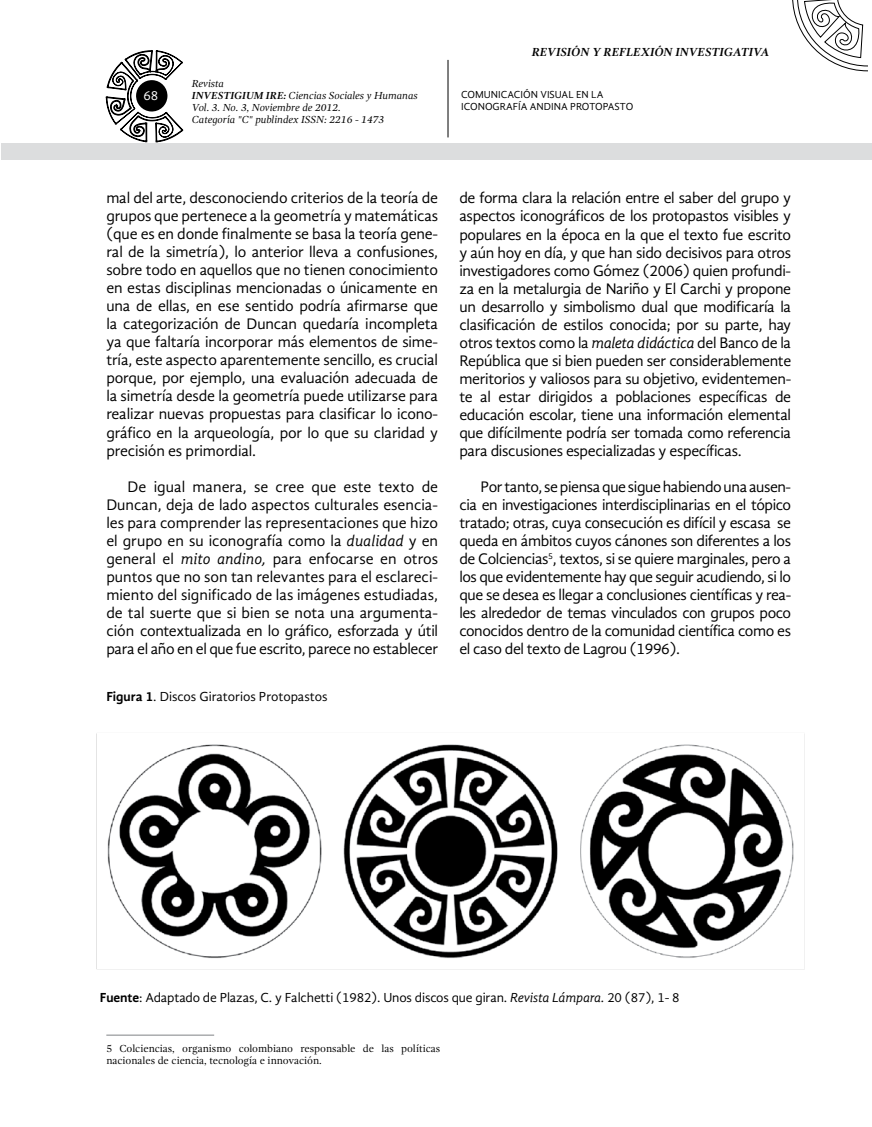
<style>
.page{position:relative;width:872px;height:1127px;background:#fff}
.page>*{position:absolute;margin:0;border:0;box-sizing:border-box;transform-origin:0 0}
.t1{font:15.75px/18px "Gandhi Sans";letter-spacing:-.02em;color:#000;text-align:justify}
.t2{font:13.5px "Gandhi Sans";letter-spacing:-.01em;color:#000}
.t3{font:13.5px "Gandhi Sans";color:#fff}
.t4{font:italic 700 12px "Gandhi Serif";color:#000}
.t5{font:italic 10.5px/12px "Gandhi Serif";color:#000}
.t6{font:10.5px/12px "Gandhi Serif";color:#000}
.t7{font:10.5px/12px "Gandhi Sans";color:#000}
.s1{font-weight:700}
.s2{font-style:italic}
</style>
<div class="page">
<svg style="left:106px;top:50px;width:77px;height:92px"></svg>
<hr style="left:447px;top:60px;width:1px;height:77px;background:#000">
<div style="left:1px;top:144px;width:871px;height:16px;background:#dcddde"></div>
<svg style="left:792px;top:0;width:75px;height:72px"></svg>
<img style="left:96px;top:733px;width:709px;height:237px">
<hr style="left:106px;top:1035px;width:108px;height:1px;background:#808285">
<p class="t3" style="left:143px;top:88px;width:16px">68</p>
<p class="t5" style="left:192px;top:77px;width:227px">Revista<br><span class="s1">INVESTIGIUM IRE:</span> Ciencias Sociales y Humanas<br>Vol. 3. No. 3, Noviembre de 2012.<br>Categoría "C" publindex ISSN: 2216 - 1473</p>
<p class="t4" style="left:531px;top:45px;width:239px">REVISIÓN Y REFLEXIÓN INVESTIGATIVA</p>
<p class="t7" style="left:461px;top:89px;width:173px">COMUNICACIÓN VISUAL EN LA<br>ICONOGRAFÍA ANDINA PROTOPASTO</p>
<p class="t1" style="left:106px;top:189px;width:333px">mal del arte, desconociendo criterios de la teoría de grupos que pertenece a la geometría y matemáticas (que es en donde finalmente se basa la teoría gene&shy;ral de la simetría), lo anterior lleva a confusiones, sobre todo en aquellos que no tienen conocimiento en estas disciplinas mencionadas o únicamente en una de ellas, en ese sentido podría afirmarse que la categorización de Duncan quedaría incompleta ya que faltaría incorporar más elementos de sime&shy;tría, este aspecto aparentemente sencillo, es crucial porque, por ejemplo, una evaluación adecuada de la simetría desde la geometría puede utilizarse para realizar nuevas propuestas para clasificar lo icono&shy;gráfico en la arqueología, por lo que su claridad y precisión es primordial.</p>
<p class="t1" style="left:106px;top:477px;width:333px;text-indent:21px">De igual manera, se cree que este texto de Duncan, deja de lado aspectos culturales esencia&shy;les para comprender las representaciones que hizo el grupo en su iconografía como la <span class="s2">dualidad</span> y en general el <span class="s2">mito andino,</span> para enfocarse en otros puntos que no son tan relevantes para el esclareci&shy;miento del significado de las imágenes estudiadas, de tal suerte que si bien se nota una argumenta&shy;ción contextualizada en lo gráfico, esforzada y útil para el año en el que fue escrito, parece no establecer</p>
<p class="t2" style="left:106px;top:689px;width:223px"><span class="s1">Figura 1</span>. Discos Giratorios Protopastos</p>
<p class="t1" style="left:459px;top:189px;width:333px">de forma clara la relación entre el saber del grupo y aspectos iconográficos de los protopastos visibles y populares en la época en la que el texto fue escrito y aún hoy en día, y que han sido decisivos para otros investigadores como Gómez (2006) quien profundi&shy;za en la metalurgia de Nariño y El Carchi y propone un desarrollo y simbolismo dual que modificaría la clasificación de estilos conocida; por su parte, hay otros textos como la <span class="s2">maleta didáctica</span> del Banco de la República que si bien pueden ser considerablemente meritorios y valiosos para su objetivo, evidentemen&shy;te al estar dirigidos a poblaciones específicas de educación escolar, tiene una información elemental que difícilmente podría ser tomada como referencia para discusiones especializadas y específicas.</p>
<p class="t1" style="left:459px;top:477px;width:333px;text-indent:21px">Por tanto, se piensa que sigue habiendo una ausen&shy;cia en investigaciones interdisciplinarias en el tópico tratado; otras, cuya consecución es difícil y escasa se queda en ámbitos cuyos cánones son diferentes a los de Colciencias<sup>5</sup>, textos, si se quiere marginales, pero a los que evidentemente hay que seguir acudiendo, si lo que se desea es llegar a conclusiones científicas y rea&shy;les alrededor de temas vinculados con grupos poco conocidos dentro de la comunidad científica como es el caso del texto de Lagrou (1996).</p>
<p class="t2" style="left:100px;top:989px;width:581px"><span class="s1">Fuente</span>: Adaptado de Plazas, C. y Falchetti (1982). Unos discos que giran. <span class="s2">Revista Lámpara.</span> 20 (87), 1- 8</p>
<p class="t6" style="left:106px;top:1042px;width:335px">5 Colciencias, organismo colombiano responsable de las políticas nacionales de ciencia, tecnología e innovación.</p>
</div>
